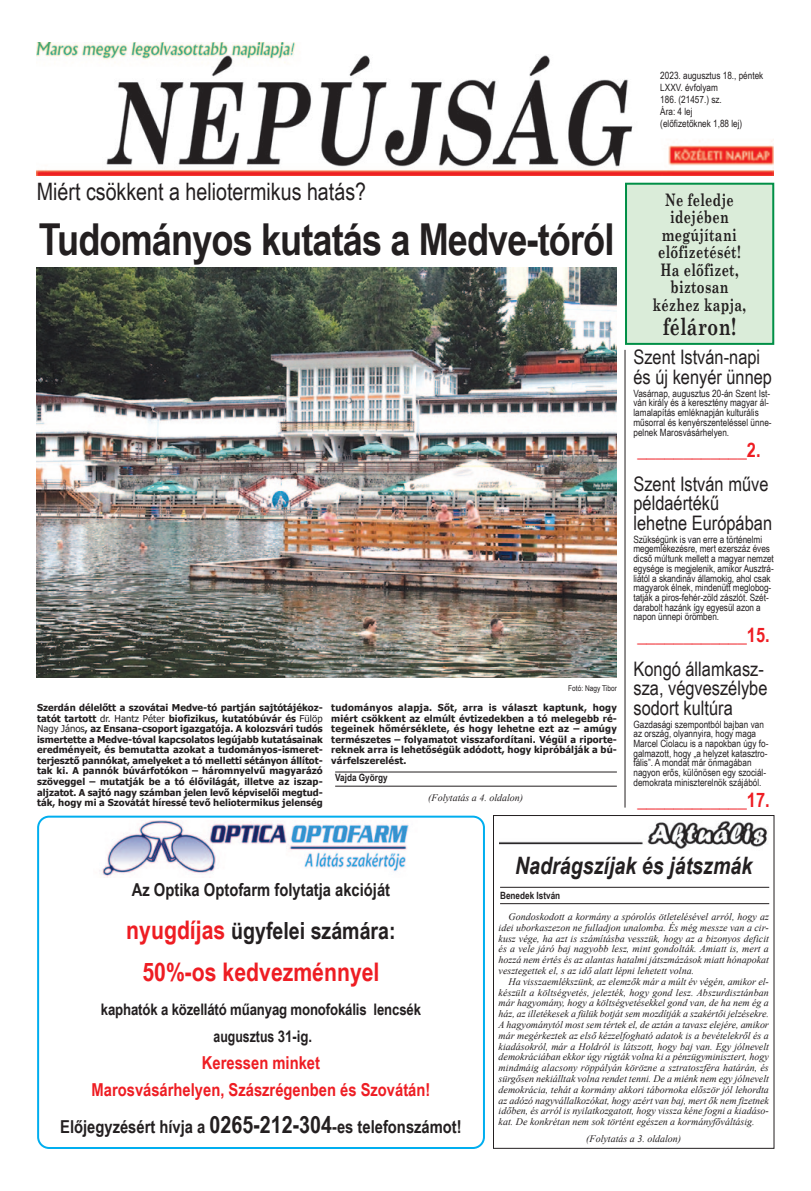
<style>
.page{position:relative;width:811px;height:1191px;background:#fff}
.page>*{position:absolute;margin:0;border:0;box-sizing:border-box;transform-origin:0 0}
.t1{font:700 44px "Arial Narrow";letter-spacing:-.02em;color:#231f20}
.t2{font:700 25.6px "Arial Narrow";color:#ee1d23}
.t3{font:24px "Arial Narrow";color:#231f20}
.t4{font:italic 700 24px "Arial Narrow";color:#231f20}
.t5{font:700 23.7px "Century Schoolbook";letter-spacing:.025em;color:#231f20;scale:.74 1}
.t6{font:700 23.6px "Arial Narrow";color:#231f20}
.t7{font:20px/19.7px "Arial Narrow";color:#231f20}
.t8{font:700 20px "Arial Narrow";color:#ee1d23}
.t9{font:700 17.8px "Arial Narrow";color:#231f20}
.t10{font:700 17.8px/27.3px "Arial Narrow";color:#ee1d23;text-align:center}
.t11{font:700 17.3px "Century Schoolbook";letter-spacing:.025em;color:#231f20;scale:.74 1}
.t12{font:700 16px "Arial Narrow";color:#231f20;scale:.94 1}
.t13{font:700 15.9px "Arial Narrow";letter-spacing:-.01em;color:#231f20}
.t14{font:italic 10px/10.8px "Times New Roman";color:#231f20;text-align:justify}
.t15{font:10px/9.7px "Arial Narrow";color:#231f20}
.t16{font:700 10px "Arial Narrow";color:#231f20}
.t17{font:700 9.5px/10.5px "Tahoma";letter-spacing:.005em;color:#231f20;text-align:justify}
.t18{font:8px "Arial Narrow";color:#231f20}
.s1{font-weight:400}
.s2{font-size:25.6px;color:#ee1d23}
.s3{font-size:23.7px}
</style>
<div class="page">
<img style="left:36px;top:267px;width:580px;height:410px">
<div style="left:36px;top:43px;width:737px;height:135px;background:linear-gradient(to right,#ee392c,#ee392c)"></div>
<img style="left:36px;top:43px;width:737px;height:132px">
<hr style="left:335px;top:786px;width:282px;height:1px;background:#231f20">
<hr style="left:335px;top:772px;width:282px;height:1px;background:#231f20">
<hr style="left:625px;top:350px;width:1px;height:457px;background:#231f20">
<div style="left:627px;top:185px;width:145px;height:158px;background:#daecd9"></div>
<div style="left:625px;top:183px;width:149px;height:162px;border:2px solid #008f46"></div>
<div style="left:493px;top:815px;width:281px;height:333px;border:1px solid #231f20"></div>
<img style="left:499px;top:820px;width:269px;height:29px">
<hr style="left:500px;top:903px;width:269px;height:1px;background:#231f20">
<hr style="left:500px;top:887px;width:269px;height:1px;background:#231f20">
<svg style="left:37px;top:815px;width:448px;height:334px"></svg>
<div style="left:46px;top:819px;width:428px;height:59px;background:#fff"></div>
<img style="left:99px;top:820px;width:310px;height:57px">
<p class="t15" style="left:660px;top:70px;width:105px">2023. augusztus 18., péntek</p>
<p class="t15" style="left:660px;top:82px;width:59px">LXXV. évfolyam</p>
<p class="t15" style="left:660px;top:94px;width:63px">186. (21457.) sz.</p>
<p class="t15" style="left:660px;top:106px;width:34px">Ára: 4 lej</p>
<p class="t15" style="left:660px;top:118px;width:84px">(előfizetőknek 1,88 lej)</p>
<p class="t3" style="left:37px;top:178px;width:331px">Miért csökkent a heliotermikus hatás?</p>
<p class="t1" style="left:39px;top:214px;width:577px">Tudományos kutatás a Medve-tóról</p>
<p class="t18" style="left:568px;top:683px;width:50px">Fotó: Nagy Tibor</p>
<p class="t17" style="left:37px;top:702px;width:287px">Szerdán délelőtt a szovátai Medve-tó partján sajtótájékoz&shy;tatót tartott <span class="s1">dr. Hantz Péter</span> biofizikus, kutatóbúvár és <span class="s1">Fülöp Nagy János</span>, az Ensana-csoport igazgatója. A kolozsvári tudós ismertette a Medve-tóval kapcsolatos legújabb kutatásainak eredményeit, és bemutatta azokat a tudományos-ismeret&shy;terjesztő pannókat, amelyeket a tó melletti sétányon állítot&shy;tak ki. A pannók búvárfotókon – háromnyelvű magyarázó szöveggel – mutatják be a tó élővilágát, illetve az iszap&shy;aljzatot. A sajtó nagy számban jelen levő képviselői megtud&shy;ták, hogy mi a Szovátát híressé tevő heliotermikus jelenség</p>
<p class="t17" style="left:331px;top:702px;width:287px">tudományos alapja. Sőt, arra is választ kaptunk, hogy miért csökkent az elmúlt évtizedekben a tó melegebb ré&shy;tegeinek hőmérséklete, és hogy lehetne ezt az – amúgy természetes – folyamatot visszafordítani. Végül a riporte&shy;reknek arra is lehetőségük adódott, hogy kipróbálják a bú&shy;várfelszerelést.</p>
<p class="t16" style="left:335px;top:772px;width:54px">Vajda György</p>
<p class="t14" style="left:428px;top:792px;width:97px">(Folytatás a 4. oldalon)</p>
<p class="t11" style="left:665px;top:189px;width:94px">Ne feledje</p>
<p class="t11" style="left:670px;top:206px;width:81px">idejében</p>
<p class="t11" style="left:662px;top:224px;width:102px">megújítani</p>
<p class="t11" style="left:658px;top:241px;width:113px">előfizetését!</p>
<p class="t11" style="left:660px;top:258px;width:107px">Ha előfizet,</p>
<p class="t11" style="left:670px;top:276px;width:80px">biztosan</p>
<p class="t11" style="left:653px;top:293px;width:128px">kézhez kapja,</p>
<p class="t5" style="left:662px;top:312px;width:101px">féláron!</p>
<p class="t7" style="left:633px;top:347px;width:140px">Szent István-napi és új kenyér ünnep</p>
<p class="t15" style="left:633px;top:388px;width:140px">Vasárnap, augusztus 20-án Szent Ist&shy;ván király és a keresztény magyar ál&shy;lamalapítás emléknapján kulturális műsorral és kenyérszenteléssel ünne&shy;pelnek Marosvásárhelyen.</p>
<p class="t8" style="left:637px;top:438px;width:125px">____________2.</p>
<p class="t7" style="left:633px;top:473px;width:140px">Szent István műve példaértékű lehetne Európában</p>
<p class="t15" style="left:633px;top:534px;width:142px">Szükségünk is van erre a történelmi megemlékezésre, mert ezerszáz éves dicső múltunk mellett a magyar nemzet egysége is megjelenik, amikor Ausztrá&shy;liától a skandináv államokig, ahol csak magyarok élnek, mindenütt meglobog&shy;tatják a piros-fehér-zöld zászlót. Szét&shy;darabolt hazánk így egyesül azon a napon ünnepi örömben.</p>
<p class="t8" style="left:637px;top:623px;width:134px">____________15.</p>
<p class="t7" style="left:633px;top:658px;width:135px">Kongó államkasz&shy;sza, végveszélybe sodort kultúra</p>
<p class="t15" style="left:633px;top:719px;width:136px">Gazdasági szempontból bajban van az ország, olyannyira, hogy maga Marcel Ciolacu is a napokban úgy fo&shy;galmazott, hogy „a helyzet katasztro&shy;fális”. A mondat már önmagában nagyon erős, különösen egy szociál&shy;demokrata miniszterelnök szájából.</p>
<p class="t8" style="left:637px;top:788px;width:134px">____________17.</p>
<p class="t9" style="left:132px;top:879px;width:260px">Az Optika Optofarm folytatja akcióját</p>
<p class="t6" style="left:126px;top:916px;width:271px"><span class="s2">nyugdíjas</span> ügyfelei számára:</p>
<p class="t2" style="left:142px;top:957px;width:238px">50%-os kedvezménnyel</p>
<p class="t13" style="left:101px;top:999px;width:321px">kaphatók a közellátó műanyag monofokális lencsék</p>
<p class="t12" style="left:213px;top:1026px;width:106px">augusztus 31-ig.</p>
<p class="t10" style="left:92px;top:1049px;width:340px">Keressen minket<br>Marosvásárhelyen, Szászrégenben és Szovátán!</p>
<p class="t9" style="left:60px;top:1115px;width:403px">Előjegyzésért hívja a <span class="s3">0265-212-304</span>-es telefonszámot!</p>
<p class="t4" style="left:515px;top:851px;width:239px">Nadrágszíjak és játszmák</p>
<p class="t14" style="left:498px;top:911px;width:272px;text-indent:10px">Gondoskodott a kormány a spórolós ötletelésével arról, hogy az idei uborkaszezon ne fulladjon unalomba. És még messze van a cir&shy;kusz vége, ha azt is számításba vesszük, hogy az a bizonyos deficit és a vele járó baj nagyobb lesz, mint gondolták. Amiatt is, mert a hozzá nem értés és az alantas hatalmi játszmázások miatt hónapokat vesztegettek el, s az idő alatt lépni lehetett volna.</p>
<p class="t14" style="left:498px;top:976px;width:272px;text-indent:10px">Ha visszaemlékszünk, az elemzők már a múlt év végén, amikor el&shy;készült a költségvetés, jelezték, hogy gond lesz. Abszurdisztánban már hagyomány, hogy a költségvetésekkel gond van, de ha nem ég a ház, az illetékesek a fülük botját sem mozdítják a szakértői jelzésekre.<br>A hagyománytól most sem tértek el, de aztán a tavasz elejére, amikor már megérkeztek az első kézzelfogható adatok is a bevételekről és a kiadásokról, már a Holdról is látszott, hogy baj van. Egy jólnevelt demokráciában ekkor úgy rúgták volna ki a pénzügyminisztert, hogy mindmáig alacsony röppályán körözne a sztratoszféra határán, és sürgősen nekiálltak volna rendet tenni. De a miénk nem egy jólnevelt demokrácia, tehát a kormány akkori tábornoka először jól lehordta az adózó nagyvállalkozókat, hogy azért van baj, mert ők nem fizetnek időben, és arról is nyilatkozgatott, hogy vissza kéne fogni a kiadáso&shy;kat. De konkrétan nem sok történt egészen a kormányfőváltásig.</p>
<p class="t16" style="left:500px;top:889px;width:62px">Benedek István</p>
<p class="t14" style="left:586px;top:1132px;width:96px">(Folytatás a 3. oldalon)</p>
</div>
